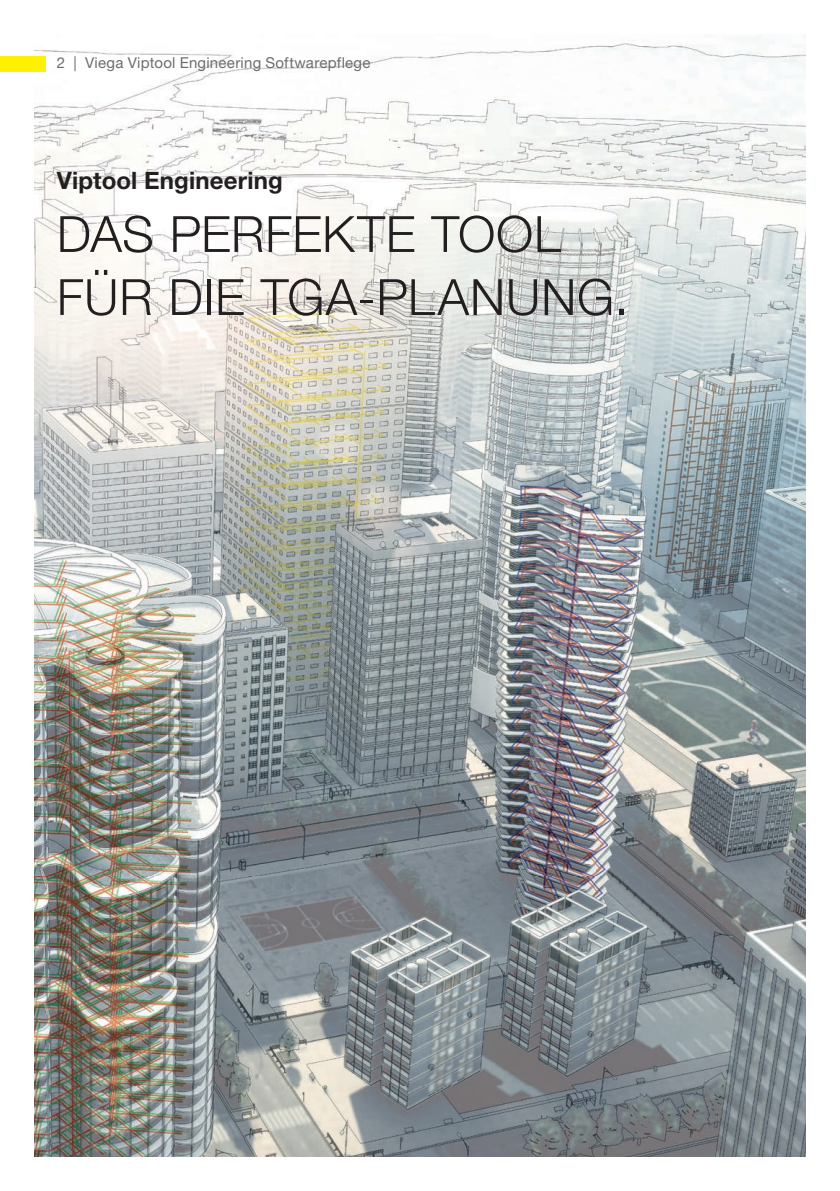
<style>
.page{position:relative;width:840px;height:1191px;background:#fff}
.page>*{position:absolute;margin:0;border:0;box-sizing:border-box;transform-origin:0 0}
.t1{font:50px/63px "M Ying Hei PR Cfor Viega W3";letter-spacing:.015em;color:#231f20}
.t2{font:24px "M Ying Hei PR Cfor Viega W7";letter-spacing:.005em;color:#231f20}
.t3{font:15px "M Ying Hei PR Cfor Viega W4";letter-spacing:.015em;color:#6c6d70}
</style>
<div class="page">
<img style="left:34px;top:36px;width:771px;height:1121px">
<div style="left:0;top:57px;width:45px;height:15px;background:#fff101"></div>
<p class="t3" style="left:57px;top:54px;width:315px">2 | Viega Viptool Engineering Softwarepflege</p>
<h2 class="t2" style="left:57px;top:166px;width:227px">Viptool Engineering</h2>
<h1 class="t1" style="left:57px;top:202px;width:572px">DAS PERFEKTE TOOL<br>FÜR DIE TGA-PLANUNG.</h1>
</div>
